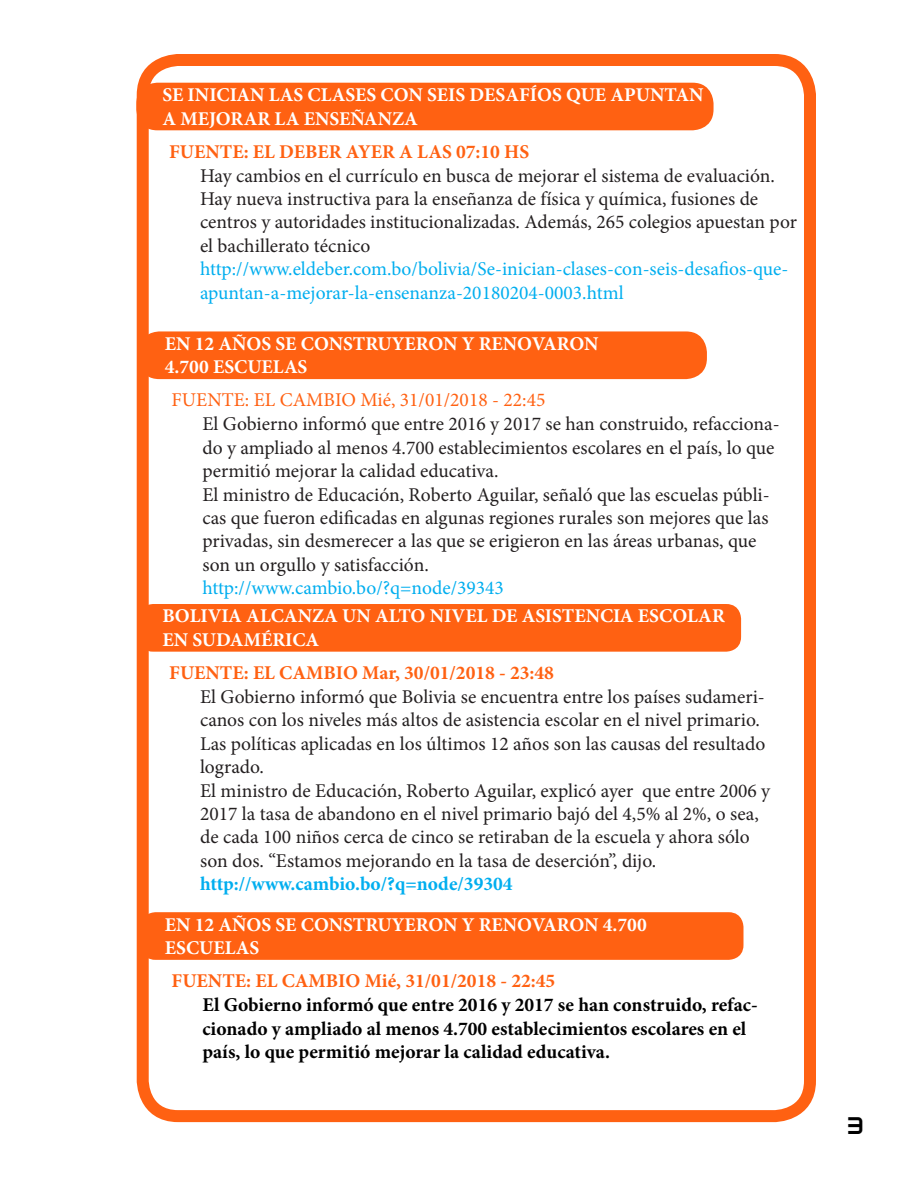
<style>
.page{position:relative;width:918px;height:1188px;background:#fff}
.page>*{position:absolute;margin:0;border:0;box-sizing:border-box;transform-origin:0 0}
.t1{font:24px "Audiowide";color:#000}
.t2{font:19.5px/23.4px "Minion Pro";color:#231f20}
.t3{font:700 19.5px/23.4px "Minion Pro";color:#fff}
.t4{font:19.5px/23.4px "Minion Pro";color:#00aeef}
.t5{font:700 19.5px/23.4px "Minion Pro";color:#000}
.t6{font:700 19.5px "Minion Pro";color:#ff6112}
.t7{font:19.5px "Minion Pro";color:#ff6112}
.t8{font:700 19.5px "Minion Pro";color:#00aeef}
</style>
<div class="page">
<div style="left:136px;top:83px;width:578px;height:47px;background:#ff6112;border-radius:21px"></div>
<div style="left:138px;top:331px;width:569px;height:48px;background:#ff6112;border-radius:21px"></div>
<div style="left:138px;top:604px;width:603px;height:48px;background:#ff6112;border-radius:15px"></div>
<div style="left:141px;top:912px;width:602px;height:48px;background:#ff6112;border-radius:15px"></div>
<div style="left:137px;top:54px;width:679px;height:1068px;border:12px solid #ff6112;border-radius:35px"></div>
<p class="t3" style="left:162px;top:83px;width:543px">SE INICIAN LAS CLASES CON SEIS DESAFÍOS QUE APUNTAN<br>A MEJORAR LA ENSEÑANZA</p>
<p class="t6" style="left:169px;top:138px;width:362px">FUENTE: EL DEBER AYER A LAS 07:10 HS</p>
<p class="t2" style="left:200px;top:164px;width:598px">Hay cambios en el currículo en busca de mejorar el sistema de evaluación.<br>Hay nueva instructiva para la enseñanza de física y química, fusiones de centros y autoridades institucionalizadas. Además, 265 colegios apuestan por el bachillerato técnico</p>
<p class="t4" style="left:200px;top:257px;width:590px">http://www.eldeber.com.bo/bolivia/Se-inician-clases-con-seis-desafios-que&shy;apuntan-a-mejorar-la-ensenanza-20180204-0003.html</p>
<p class="t3" style="left:165px;top:332px;width:435px">EN 12 AÑOS SE CONSTRUYERON Y RENOVARON</p>
<p class="t3" style="left:165px;top:355px;width:144px">4.700 ESCUELAS</p>
<p class="t7" style="left:172px;top:387px;width:375px">FUENTE: EL CAMBIO Mié, 31/01/2018 - 22:45</p>
<p class="t2" style="left:202px;top:413px;width:579px">El Gobierno informó que entre 2016 y 2017 se han construido, refacciona&shy;do y ampliado al menos 4.700 establecimientos escolares en el país, lo que permitió mejorar la calidad educativa.</p>
<p class="t2" style="left:202px;top:483px;width:569px">El ministro de Educación, Roberto Aguilar, señaló que las escuelas públi&shy;cas que fueron edificadas en algunas regiones rurales son mejores que las privadas, sin desmerecer a las que se erigieron en las áreas urbanas, que son un orgullo y satisfacción.</p>
<p class="t4" style="left:202px;top:576px;width:303px">http://www.cambio.bo/?q=node/39343</p>
<p class="t3" style="left:162px;top:604px;width:564px">BOLIVIA ALCANZA UN ALTO NIVEL DE ASISTENCIA ESCOLAR<br>EN SUDAMÉRICA</p>
<p class="t6" style="left:169px;top:659px;width:386px">FUENTE: EL CAMBIO Mar, 30/01/2018 - 23:48</p>
<p class="t2" style="left:200px;top:685px;width:567px">El Gobierno informó que Bolivia se encuentra entre los países sudameri&shy;canos con los niveles más altos de asistencia escolar en el nivel primario.<br>Las políticas aplicadas en los últimos 12 años son las causas del resultado logrado.</p>
<p class="t2" style="left:200px;top:779px;width:572px">El ministro de Educación, Roberto Aguilar, explicó ayer que entre 2006 y 2017 la tasa de abandono en el nivel primario bajó del 4,5% al 2%, o sea, de cada 100 niños cerca de cinco se retiraban de la escuela y ahora sólo son dos. “Estamos mejorando en la tasa de deserción”, dijo.</p>
<p class="t8" style="left:200px;top:870px;width:314px">http://www.cambio.bo/?q=node/39304</p>
<p class="t3" style="left:165px;top:912px;width:483px">EN 12 AÑOS SE CONSTRUYERON Y RENOVARON 4.700</p>
<p class="t3" style="left:165px;top:936px;width:96px">ESCUELAS</p>
<p class="t6" style="left:172px;top:967px;width:385px">FUENTE: EL CAMBIO Mié, 31/01/2018 - 22:45</p>
<p class="t5" style="left:202px;top:993px;width:557px">El Gobierno informó que entre 2016 y 2017 se han construido, refac&shy;cionado y ampliado al menos 4.700 establecimientos escolares en el país, lo que permitió mejorar la calidad educativa.</p>
<p class="t1" style="left:847px;top:1110px;width:19px">3</p>
</div>
